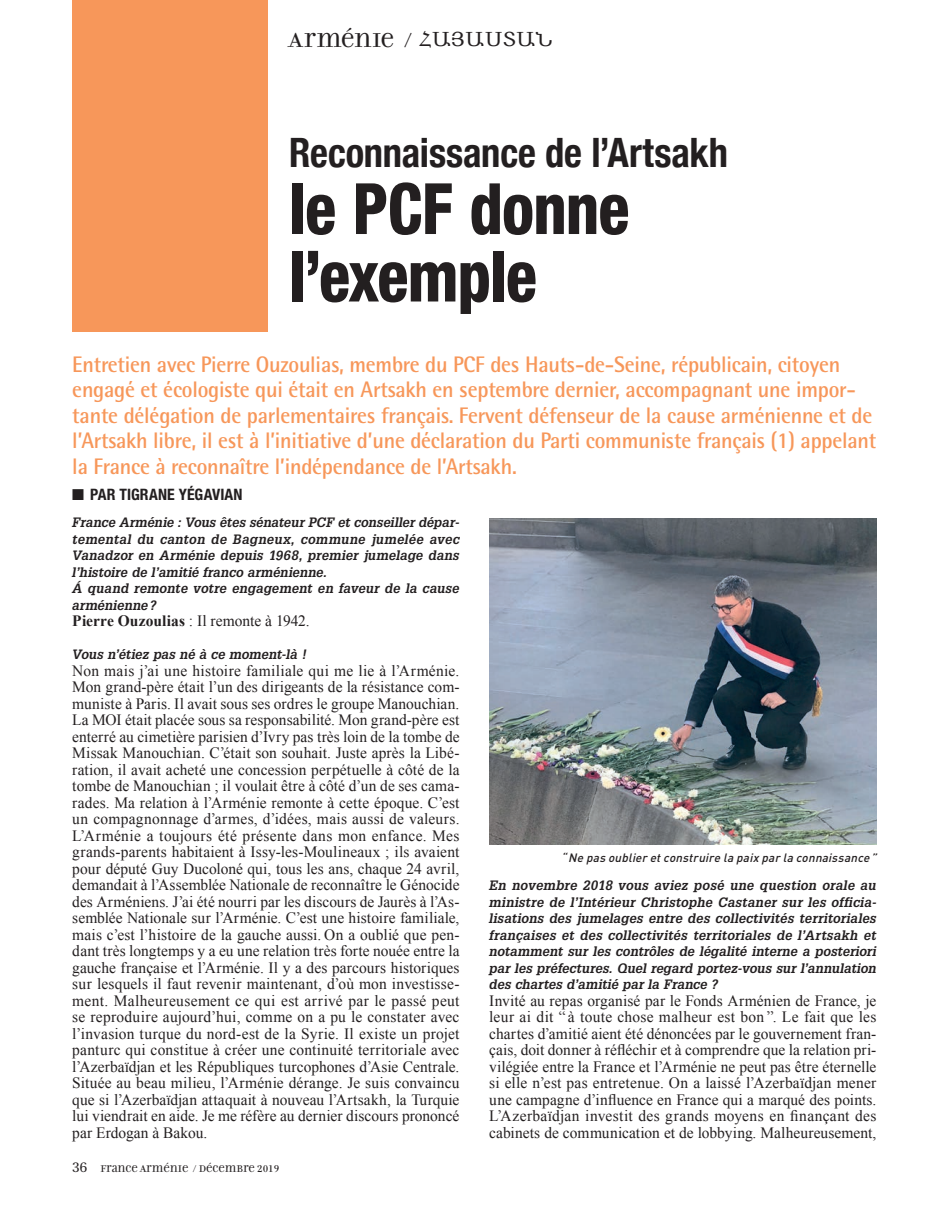
<style>
.page{position:relative;width:936px;height:1212px;background:#fff}
.page>*{position:absolute;margin:0;border:0;box-sizing:border-box;transform-origin:0 0}
.t1{font:800 condensed 70.8px/67.5px "Helvetica Neue";letter-spacing:-.015em;color:#231f20;scale:.9 1}
.t2{font:700 condensed 40.5px "Helvetica Neue";letter-spacing:-.005em;color:#231f20;scale:.95 1}
.t3{font:700 22.5px/25.5px "Rotis Semi Sans";letter-spacing:-.01em;color:#f7975a;scale:.95 1}
.t4{font:21.6px "Filosofia Unicase";color:#231f20;scale:1.06 1}
.t5{font:15.75px/16.5px "Times New Roman";color:#231f20;text-align:justify}
.t6{font:700 condensed 15.75px "Helvetica Neue";letter-spacing:.01em;color:#231f20}
.t7{font:italic 700 14.25px/16.5px "Glytus";letter-spacing:.005em;color:#231f20}
.t8{font:italic 500 12px "DIN";color:#231f20}
.t9{font:10.5px "Filosofia Unicase";color:#231f20}
.s1{font-family:"Sylfaen";font-size:20.85px}
.s2{font-weight:700}
.s3{font-family:"Versailles";font-size:13.5px}
</style>
<div class="page">
<div style="left:72px;top:0;width:196px;height:331px;background:#f7975a"></div>
<img style="left:489px;top:518px;width:387px;height:326px">
<h3 class="t4" style="left:289px;top:27px;width:249px">ARMÉNIE / <span class="s1">ՀԱՅԱՍՏԱՆ</span></h3>
<h2 class="t2" style="left:289px;top:118px;width:463px">Reconnaissance de l’Artsakh</h2>
<h1 class="t1" style="left:289px;top:174px;width:379px">le PCF donne l’exemple</h1>
<p class="t3" style="left:72px;top:351px;width:847px">Entretien avec Pierre Ouzoulias, membre du PCF des Hauts-de-Seine, républicain, citoyen engagé et écologiste qui était en Artsakh en septembre dernier, accompagnant une impor&shy;tante délégation de parlementaires français. Fervent défenseur de la cause arménienne et de l’Artsakh libre, il est à l’initiative d’une déclaration du Parti communiste français (1) appelant la France à reconnaître l’indépendance de l’Artsakh.</p>
<p class="t6" style="left:72px;top:485px;width:172px">■ PAR TIGRANE YÉGAVIAN</p>
<p class="t7" style="left:72px;top:514px;width:388px">France Arménie : Vous êtes sénateur PCF et conseiller dépar&shy;temental du canton de Bagneux, commune jumelée avec Vanadzor en Arménie depuis 1968, premier jumelage dans l’histoire de l’amitié franco arménienne.<br>Á quand remonte votre engagement en faveur de la cause arménienne?</p>
<p class="t5" style="left:72px;top:612px;width:239px"><span class="s2">Pierre Ouzoulias</span> : Il remonte à 1942.</p>
<p class="t7" style="left:72px;top:646px;width:236px">Vous n’étiez pas né à ce moment-là !</p>
<p class="t5" style="left:72px;top:662px;width:389px">Non mais j’ai une histoire familiale qui me lie à l’Arménie.<br>Mon grand-père était l’un des dirigeants de la résistance com&shy;muniste à Paris. Il avait sous ses ordres le groupe Manouchian.<br>La MOI était placée sous sa responsabilité. Mon grand-père est enterré au cimetière parisien d’Ivry pas très loin de la tombe de Missak Manouchian. C’était son souhait. Juste après la Libé&shy;ration, il avait acheté une concession perpétuelle à côté de la tombe de Manouchian ; il voulait être à côté d’un de ses cama&shy;rades. Ma relation à l’Arménie remonte à cette époque. C’est un compagnonnage d’armes, d’idées, mais aussi de valeurs.<br>L’Arménie a toujours été présente dans mon enfance. Mes grands-parents habitaient à Issy-les-Moulineaux ; ils avaient pour député Guy Ducoloné qui, tous les ans, chaque 24 avril, demandait à l’Assemblée Nationale de reconnaître le Génocide des Arméniens. J’ai été nourri par les discours de Jaurès à l’As&shy;semblée Nationale sur l’Arménie. C’est une histoire familiale, mais c’est l’histoire de la gauche aussi. On a oublié que pen&shy;dant très longtemps y a eu une relation très forte nouée entre la gauche française et l’Arménie. Il y a des parcours historiques sur lesquels il faut revenir maintenant, d’où mon investisse&shy;ment. Malheureusement ce qui est arrivé par le passé peut se reproduire aujourd’hui, comme on a pu le constater avec l’invasion turque du nord-est de la Syrie. Il existe un projet panturc qui constitue à créer une continuité territoriale avec l’Azerbaïdjan et les Républiques turcophones d’Asie Centrale.<br>Située au beau milieu, l’Arménie dérange. Je suis convaincu que si l’Azerbaïdjan attaquait à nouveau l’Artsakh, la Turquie lui viendrait en aide. Je me réfère au dernier discours prononcé par Erdogan à Bakou.</p>
<p class="t9" style="left:72px;top:1162px;width:209px"><span class="s3">36</span> FRANCE ARMÉNIE / DÉCEMBRE 2019</p>
<p class="t8" style="left:561px;top:849px;width:320px">“Ne pas oublier et construire la paix par la connaissance ”</p>
<p class="t7" style="left:489px;top:877px;width:388px;text-align:justify">En novembre 2018 vous aviez posé une question orale au ministre de l’Intérieur Christophe Castaner sur les officia&shy;lisations des jumelages entre des collectivités territoriales françaises et des collectivités territoriales de l’Artsakh et notamment sur les contrôles de légalité interne a posteriori par les préfectures. Quel regard portez-vous sur l’annulation des chartes d’amitié par la France ?</p>
<p class="t5" style="left:489px;top:992px;width:389px">Invité au repas organisé par le Fonds Arménien de France, je leur ai dit “ à toute chose malheur est bon ”. Le fait que les chartes d’amitié aient été dénoncées par le gouvernement fran&shy;çais, doit donner à réfléchir et à comprendre que la relation pri&shy;vilégiée entre la France et l’Arménie ne peut pas être éternelle si elle n’est pas entretenue. On a laissé l’Azerbaïdjan mener une campagne d’influence en France qui a marqué des points.<br>L’Azerbaïdjan investit des grands moyens en finançant des cabinets de communication et de lobbying. Malheureusement,</p>
</div>
